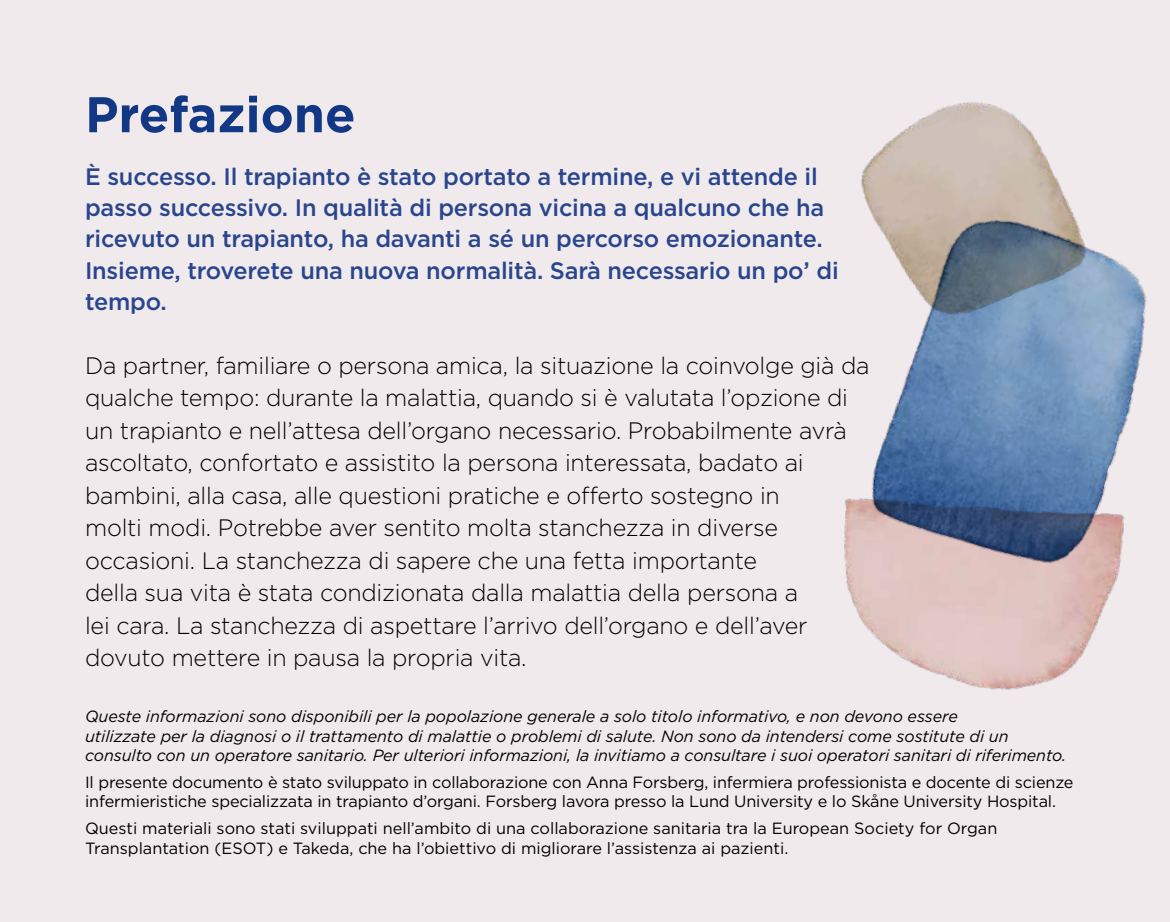
<style>
.page{position:relative;width:1170px;height:922px;background:#fff}
.page>*{position:absolute;margin:0;border:0;box-sizing:border-box;transform-origin:0 0}
.t1{font:700 50px "Gotham";color:#123885}
.t2{font:300 23.75px/32.5px "Gotham";letter-spacing:-.01em;color:#000}
.t3{font:500 23.75px/31.2px "Gotham";letter-spacing:-.01em;color:#29458e}
.t4{font:16.25px/19.5px "Gotham";letter-spacing:-.01em;color:#000}
.t5{font:italic 16.25px/19.5px "Gotham";letter-spacing:-.005em;color:#000}
</style>
<div class="page">
<div style="left:0;top:0;width:1169px;height:921px;background:#f0eaec"></div>
<img style="left:848px;top:590px;width:264px;height:100px">
<img style="left:844px;top:264px;width:303px;height:326px">
<img style="left:844px;top:102px;width:278px;height:261px">
<h1 class="t1" style="left:85px;top:81px;width:272px">Prefazione</h1>
<p class="t3" style="left:85px;top:160px;width:755px">È successo. Il trapianto è stato portato a termine, e vi attende il passo successivo. In qualità di persona vicina a qualcuno che ha ricevuto un trapianto, ha davanti a sé un percorso emozionante.<br>Insieme, troverete una nuova normalità. Sarà necessario un po’ di tempo.</p>
<p class="t2" style="left:85px;top:348px;width:786px">Da partner, familiare o persona amica, la situazione la coinvolge già da qualche tempo: durante la malattia, quando si è valutata l’opzione di un trapianto e nell’attesa dell’organo necessario. Probabilmente avrà ascoltato, confortato e assistito la persona interessata, badato ai bambini, alla casa, alle questioni pratiche e offerto sostegno in<br>molti modi. Potrebbe aver sentito molta stanchezza in diverse occasioni. La stanchezza di sapere che una fetta importante<br>della sua vita è stata condizionata dalla malattia della persona a<br>lei cara. La stanchezza di aspettare l’arrivo dell’organo e dell’aver dovuto mettere in pausa la propria vita.</p>
<p class="t5" style="left:85px;top:706px;width:982px">Queste informazioni sono disponibili per la popolazione generale a solo titolo informativo, e non devono essere<br>utilizzate per la diagnosi o il trattamento di malattie o problemi di salute. Non sono da intendersi come sostitute di un consulto con un operatore sanitario. Per ulteriori informazioni, la invitiamo a consultare i suoi operatori sanitari di riferimento.</p>
<p class="t4" style="left:85px;top:771px;width:989px">Il presente documento è stato sviluppato in collaborazione con Anna Forsberg, infermiera professionista e docente di scienze infermieristiche specializzata in trapianto d’organi. Forsberg lavora presso la Lund University e lo Skåne University Hospital.</p>
<p class="t4" style="left:85px;top:817px;width:913px">Questi materiali sono stati sviluppati nell’ambito di una collaborazione sanitaria tra la European Society for Organ<br>Transplantation (ESOT) e Takeda, che ha l’obiettivo di migliorare l’assistenza ai pazienti.</p>
</div>
